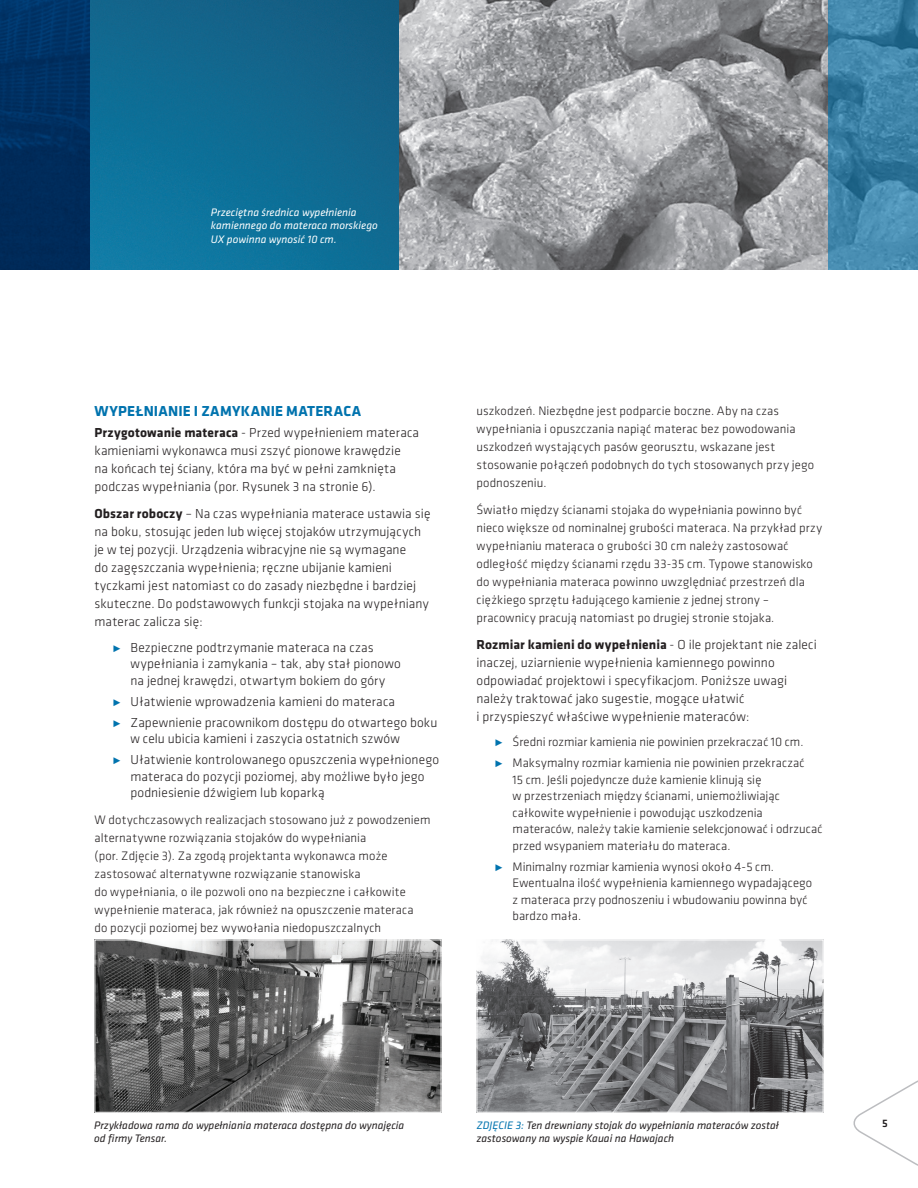
<style>
.page{position:relative;width:918px;height:1188px;background:#fff}
.page>*{position:absolute;margin:0;border:0;box-sizing:border-box;transform-origin:0 0}
.t1{font:700 15px "Klavika";letter-spacing:.02em;color:#0073ae}
.t2{font:300 13.5px/18px "Klavika";letter-spacing:.01em;color:#231f20}
.t3{font:300 12.75px/18px "Klavika";letter-spacing:.01em;color:#231f20}
.t4{font:italic 11.25px/13.5px "Klavika";color:#231f20}
.t5{font:italic 11.25px/13.5px "Klavika";color:#fff}
.t6{font:500 11.25px "Klavika";color:#231f20}
.s1{font-weight:700}
.s2{color:#0073ae}
.s3{font-size:13.5px;color:#0073ae}
</style>
<div class="page">
<img style="left:90px;top:0;width:309px;height:270px">
<svg style="left:853px;top:1080px;width:65px;height:86px"></svg>
<img style="left:96px;top:942px;width:343px;height:169px">
<div style="left:94px;top:940px;width:347px;height:173px;border:1px solid #fff"></div>
<img style="left:479px;top:942px;width:343px;height:169px">
<div style="left:477px;top:940px;width:347px;height:173px;border:1px solid #fff"></div>
<img style="left:399px;top:0;width:429px;height:270px">
<div style="left:0;top:0;width:90px;height:270px;background:linear-gradient(to bottom,#00356a,#002855)"></div>
<svg style="left:828px;top:0;width:90px;height:270px;background:#3e83a8"></svg>
<p class="t5" style="left:211px;top:205px;width:168px">Przeciętna średnica wypełnienia kamiennego do materaca morskiego<br>UX powinna wynosić 10 cm.</p>
<p class="t1" style="left:94px;top:400px;width:268px">WYPEŁNIANIE I ZAMYKANIE MATERACA</p>
<p class="t2" style="left:94px;top:424px;width:326px"><span class="s1">Przygotowanie materaca</span> - Przed wypełnieniem materaca kamieniami wykonawca musi zszyć pionowe krawędzie<br>na końcach tej ściany, która ma być w pełni zamknięta podczas wypełniania (por. Rysunek 3 na stronie 6).</p>
<p class="t2" style="left:94px;top:505px;width:337px"><span class="s1">Obszar roboczy</span> – Na czas wypełniania materace ustawia się na boku, stosując jeden lub więcej stojaków utrzymujących je w tej pozycji. Urządzenia wibracyjne nie są wymagane<br>do zagęszczania wypełnienia; ręczne ubijanie kamieni tyczkami jest natomiast co do zasady niezbędne i bardziej skuteczne. Do podstawowych funkcji stojaka na wypełniany materac zalicza się:</p>
<p class="t2" style="left:130px;top:639px;width:272px;line-height:16.5px;text-indent:-18px"><span class="s2">˴</span> Bezpieczne podtrzymanie materaca na czas wypełniania i zamykania – tak, aby stał pionowo na jednej krawędzi, otwartym bokiem do góry</p>
<p class="t2" style="left:112px;top:691px;width:327px;line-height:21px"><span class="s2">˴</span> Ułatwienie wprowadzenia kamieni do materaca<br><span class="s2">˴</span> Zapewnienie pracownikom dostępu do otwartego boku</p>
<p class="t2" style="left:112px;top:728px;width:328px;line-height:21px;text-indent:18px">w celu ubicia kamieni i zaszycia ostatnich szwów<br><span class="s2">˴</span> Ułatwienie kontrolowanego opuszczenia wypełnionego</p>
<p class="t2" style="left:130px;top:768px;width:296px;line-height:16.5px">materaca do pozycji poziomej, aby możliwe było jego podniesienie dźwigiem lub koparką</p>
<p class="t3" style="left:94px;top:811px;width:338px">W dotychczasowych realizacjach stosowano już z powodzeniem alternatywne rozwiązania stojaków do wypełniania<br>(por. Zdjęcie 3). Za zgodą projektanta wykonawca może zastosować alternatywne rozwiązanie stanowiska<br>do wypełniania, o ile pozwoli ono na bezpieczne i całkowite wypełnienie materaca, jak również na opuszczenie materaca<br>do pozycji poziomej bez wywołania niedopuszczalnych</p>
<p class="t3" style="left:477px;top:401px;width:339px">uszkodzeń. Niezbędne jest podparcie boczne. Aby na czas wypełniania i opuszczania napiąć materac bez powodowania uszkodzeń wystających pasów georusztu, wskazane jest stosowanie połączeń podobnych do tych stosowanych przy jego podnoszeniu.</p>
<p class="t3" style="left:477px;top:500px;width:347px">Światło między ścianami stojaka do wypełniania powinno być nieco większe od nominalnej grubości materaca. Na przykład przy wypełnianiu materaca o grubości 30 cm należy zastosować odległość między ścianami rzędu 33-35 cm. Typowe stanowisko do wypełniania materaca powinno uwzględniać przestrzeń dla ciężkiego sprzętu ładującego kamienie z jednej strony – pracownicy pracują natomiast po drugiej stronie stojaka.</p>
<p class="t2" style="left:477px;top:635px;width:342px"><span class="s1">Rozmiar kamieni do wypełnienia</span> - O ile projektant nie zaleci inaczej, uziarnienie wypełnienia kamiennego powinno odpowiadać projektowi i specyfikacjom. Poniższe uwagi należy traktować jako sugestie, mogące ułatwić<br>i przyspieszyć właściwe wypełnienie materaców:</p>
<p class="t3" style="left:495px;top:731px;width:312px;line-height:21px"><span class="s3">˴</span> Średni rozmiar kamienia nie powinien przekraczać 10 cm. <span class="s3">˴</span> Maksymalny rozmiar kamienia nie powinien przekraczać</p>
<p class="t3" style="left:513px;top:771px;width:312px;line-height:16.5px">15 cm. Jeśli pojedyncze duże kamienie klinują się<br>w przestrzeniach między ścianami, uniemożliwiając całkowite wypełnienie i powodując uszkodzenia materaców, należy takie kamienie selekcjonować i odrzucać przed wsypaniem materiału do materaca.</p>
<p class="t3" style="left:513px;top:858px;width:301px;line-height:16.5px;text-indent:-18px"><span class="s3">˴</span> Minimalny rozmiar kamienia wynosi około 4-5 cm.<br>Ewentualna ilość wypełnienia kamiennego wypadającego z materaca przy podnoszeniu i wbudowaniu powinna być bardzo mała.</p>
<p class="t4" style="left:94px;top:1118px;width:312px">Przykładowa rama do wypełniania materaca dostępna do wynajęcia od firmy Tensar.</p>
<p class="t4" style="left:477px;top:1118px;width:304px"><span class="s2">ZDJĘCIE 3:</span> Ten drewniany stojak do wypełniania materaców został zastosowany na wyspie Kauai na Hawajach</p>
<p class="t6" style="left:882px;top:1116px;width:7px">5</p>
</div>
